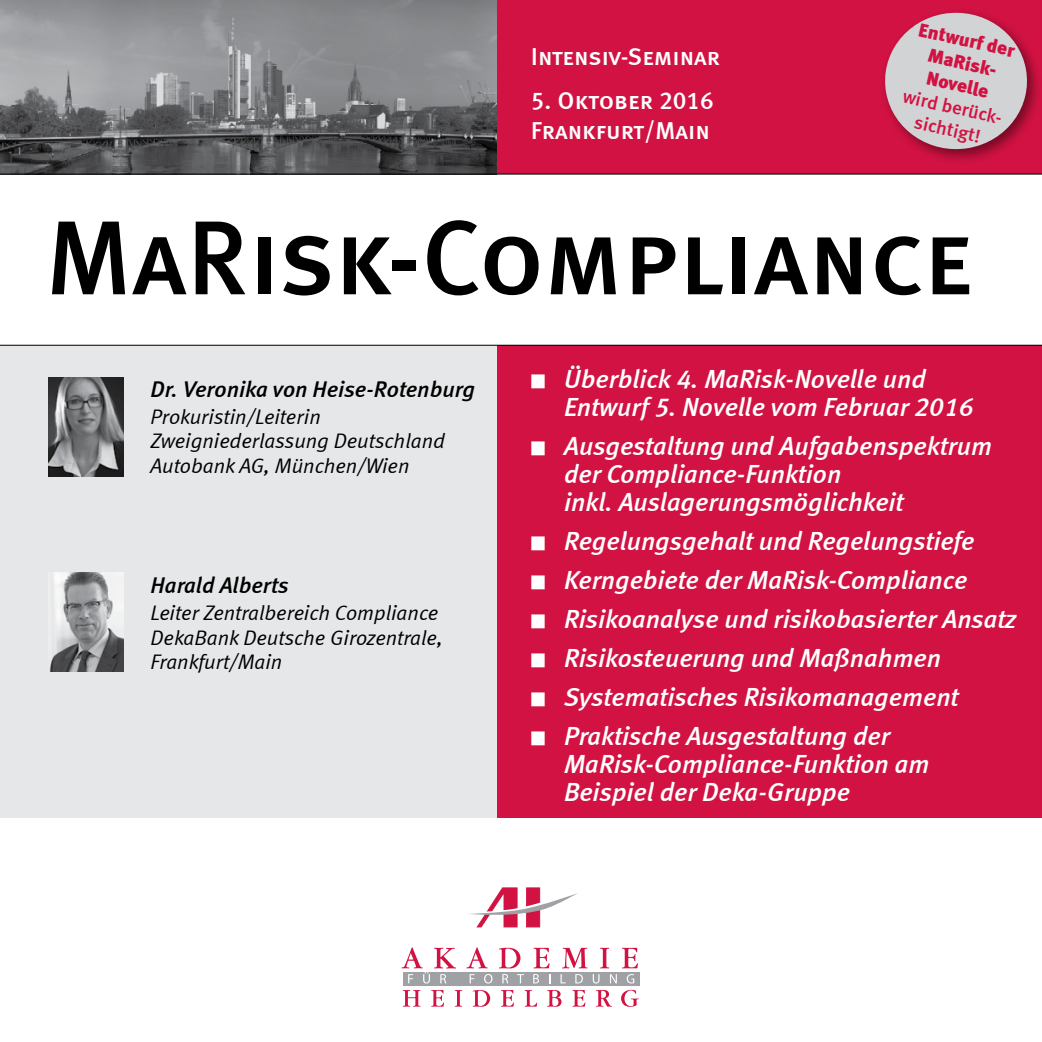
<style>
.page{position:relative;width:1042px;height:1042px;background:#fff}
.page>*{position:absolute;margin:0;border:0;box-sizing:border-box;transform-origin:0 0}
.t1{font:105px "Meta Medium LF Caps";color:#000}
.t2{font:italic 26.25px/28px "Meta Medium LF";color:#fff}
.t3{font:24.5px/29.8px "Meta Medium LF Caps";color:#fff}
.t4{font:italic 22.75px "Meta Medium LF";color:#000}
.t5{font:italic 21px/24.5px "Meta Normal LF";color:#000}
.t6{font:19.25px/22.8px "Meta Black LF";color:#d11242;text-align:center}
.t7{font:19.25px/22.8px "Meta Medium LF";color:#d11242;text-align:center}
</style>
<div class="page">
<div style="left:496px;top:0;width:546px;height:174px;background:#d11242"></div>
<div style="left:496px;top:345px;width:546px;height:473px;background:#d11242"></div>
<svg style="left:469px;top:888px;width:108px;height:39px"></svg>
<svg style="left:403px;top:990px;width:17px;height:16px"></svg>
<svg style="left:431px;top:990px;width:13px;height:16px"></svg>
<svg style="left:455px;top:990px;width:7px;height:16px"></svg>
<svg style="left:473px;top:990px;width:17px;height:16px"></svg>
<svg style="left:501px;top:990px;width:13px;height:16px"></svg>
<svg style="left:524px;top:990px;width:13px;height:16px"></svg>
<svg style="left:547px;top:990px;width:14px;height:16px"></svg>
<svg style="left:572px;top:990px;width:13px;height:16px"></svg>
<svg style="left:596px;top:990px;width:15px;height:16px"></svg>
<svg style="left:621px;top:990px;width:18px;height:17px"></svg>
<svg style="left:466px;top:947px;width:22px;height:21px"></svg>
<svg style="left:499px;top:948px;width:21px;height:20px"></svg>
<svg style="left:533px;top:948px;width:16px;height:20px"></svg>
<svg style="left:562px;top:948px;width:25px;height:20px"></svg>
<svg style="left:600px;top:948px;width:9px;height:20px"></svg>
<svg style="left:622px;top:948px;width:16px;height:20px"></svg>
<div style="left:403px;top:972px;width:236px;height:13px;background:#9fa1a4"></div>
<svg style="left:401px;top:947px;width:55px;height:36px"></svg>
<svg style="left:470px;top:974px;width:4px;height:9px"></svg>
<svg style="left:484px;top:974px;width:8px;height:9px"></svg>
<svg style="left:502px;top:974px;width:6px;height:9px"></svg>
<svg style="left:517px;top:974px;width:7px;height:9px"></svg>
<svg style="left:533px;top:974px;width:6px;height:9px"></svg>
<svg style="left:560px;top:974px;width:6px;height:9px"></svg>
<svg style="left:575px;top:974px;width:8px;height:9px"></svg>
<svg style="left:593px;top:974px;width:6px;height:9px"></svg>
<svg style="left:610px;top:974px;width:7px;height:9px"></svg>
<svg style="left:627px;top:974px;width:7px;height:9px"></svg>
<img style="left:0;top:0;width:496px;height:174px">
<hr style="left:0;top:174px;width:1042px;height:1px;background:#000">
<div style="left:879px;top:7px;width:163px;height:158px;background:#000;opacity:.44"></div>
<svg style="left:879px;top:7px;width:153px;height:148px"></svg>
<div style="left:0;top:346px;width:496px;height:472px;background:#e6e7e8"></div>
<img style="left:49px;top:572px;width:74px;height:99px">
<img style="left:49px;top:377px;width:74px;height:99px">
<hr style="left:0;top:345px;width:1042px;height:1px;background:#000">
<p class="t3" style="left:531px;top:41px;width:191px">Intensiv-Seminar</p>
<p class="t3" style="left:531px;top:86px;width:185px">5. Oktober 2016<br>Frankfurt/Main</p>
<p class="t6" style="left:921px;top:18px;width:100px;rotate:13deg">Entwurf der<br>MaRisk-<br>Novelle</p>
<p class="t7" style="left:906px;top:84px;width:106px;rotate:13deg">wird berück&shy;sichtigt!</p>
<h1 class="t1" style="left:45px;top:197px;width:929px">MaRisk-Compliance</h1>
<p class="t4" style="left:150px;top:375px;width:326px">Dr. Veronika von Heise-Rotenburg</p>
<p class="t5" style="left:150px;top:404px;width:296px">Prokuristin/Leiterin<br>Zweigniederlassung Deutschland<br>Autobank AG, München/Wien</p>
<p class="t4" style="left:150px;top:572px;width:140px">Harald Alberts</p>
<p class="t5" style="left:150px;top:600px;width:294px">Leiter Zentralbereich Compliance<br>DekaBank Deutsche Girozentrale,<br>Frankfurt/Main</p>
<p class="t2" style="left:564px;top:365px;width:411px;text-indent:-33px">■ Überblick 4. MaRisk-Novelle und<br>Entwurf 5. Novelle vom Februar 2016</p>
<p class="t2" style="left:564px;top:432px;width:429px;text-indent:-33px">■ Ausgestaltung und Aufgabenspektrum der Compliance-Funktion<br>inkl. Auslagerungsmöglichkeit</p>
<p class="t2" style="left:531px;top:526px;width:445px">■ Regelungsgehalt und Regelungstiefe</p>
<p class="t2" style="left:531px;top:565px;width:438px">■ Kerngebiete der MaRisk-Compliance</p>
<p class="t2" style="left:531px;top:604px;width:487px">■ Risikoanalyse und risikobasierter Ansatz</p>
<p class="t2" style="left:531px;top:643px;width:412px">■ Risikosteuerung und Maßnahmen</p>
<p class="t2" style="left:531px;top:682px;width:429px">■ Systematisches Risikomanagement</p>
<p class="t2" style="left:564px;top:721px;width:367px;text-indent:-33px">■ Praktische Ausgestaltung der<br>MaRisk-Compliance-Funktion am<br>Beispiel der Deka-Gruppe</p>
</div>
